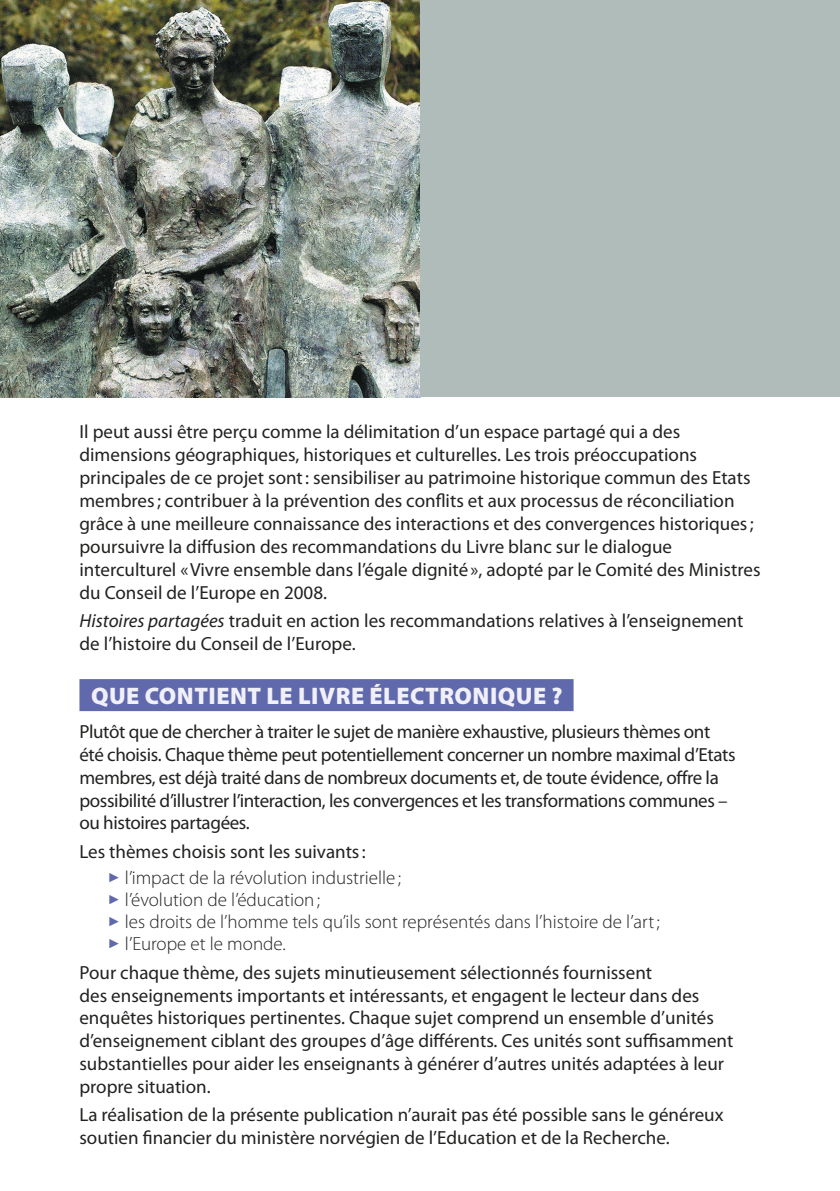
<style>
.page{position:relative;width:840px;height:1191px;background:#fff}
.page>*{position:absolute;margin:0;border:0;box-sizing:border-box;transform-origin:0 0}
.t1{font:900 24px "Myriad Pro";letter-spacing:.02em;color:#f1f0f9}
.t2{font:19px/23px "Myriad Pro";color:#222221}
.t3{font:19px/22.8px "Myriad Pro";letter-spacing:-.02em;color:#222221}
.t4{font:300 19px "Myriad Pro";color:#222221}
.s1{font-style:italic}
.s2{color:#5f69ac}
.s3{font-weight:300}
</style>
<div class="page">
<div style="left:79px;top:679px;width:494px;height:32px;background:#5f69ac"></div>
<img style="left:0;top:0;width:420px;height:397px">
<div style="left:420px;top:0;width:419px;height:397px;background:#afbcba"></div>
<p class="t2" style="left:79px;top:419px;width:682px">Il peut aussi être perçu comme la délimitation d’un espace partagé qui a des dimensions géographiques, historiques et culturelles. Les trois préoccupations principales de ce projet sont: sensibiliser au patrimoine historique commun des Etats membres; contribuer à la prévention des conflits et aux processus de réconciliation grâce à une meilleure connaissance des interactions et des convergences historiques; poursuivre la diffusion des recommandations du Livre blanc sur le dialogue interculturel «Vivre ensemble dans l’égale dignité», adopté par le Comité des Ministres du Conseil de l’Europe en 2008.</p>
<p class="t2" style="left:79px;top:609px;width:665px"><span class="s1">Histoires partagées</span> traduit en action les recommandations relatives à l’enseignement de l’histoire du Conseil de l’Europe.</p>
<p class="t1" style="left:91px;top:680px;width:472px">QUE CONTIENT LE LIVRE ÉLECTRONIQUE ?</p>
<p class="t3" style="left:79px;top:720px;width:657px">Plutôt que de chercher à traiter le sujet de manière exhaustive, plusieurs thèmes ont été choisis. Chaque thème peut potentiellement concerner un nombre maximal d’Etats membres, est déjà traité dans de nombreux documents et, de toute évidence, offre la possibilité d’illustrer l’interaction, les convergences et les transformations communes – ou histoires partagées.</p>
<p class="t2" style="left:79px;top:839px;width:288px">Les thèmes choisis sont les suivants:</p>
<p class="t4" style="left:108px;top:865px;width:294px"><span class="s2">✓</span> l’impact de la révolution industrielle ;</p>
<p class="t4" style="left:108px;top:887px;width:213px"><span class="s2">✓</span> l’évolution de l’éducation;</p>
<p class="t4" style="left:108px;top:909px;width:553px"><span class="s2">✓</span> les droits de l’homme tels qu’ils sont représentés dans l’histoire de l’art;</p>
<p class="t2" style="left:79px;top:929px;width:574px;line-height:28.4px;text-indent:28px"><span class="s2">✓</span> <span class="s3">l’Europe et le monde.<br></span>Pour chaque thème, des sujets minutieusement sélectionnés fournissent</p>
<p class="t2" style="left:79px;top:983px;width:655px">des enseignements importants et intéressants, et engagent le lecteur dans des enquêtes historiques pertinentes. Chaque sujet comprend un ensemble d’unités d’enseignement ciblant des groupes d’âge différents. Ces unités sont suffisamment substantielles pour aider les enseignants à générer d’autres unités adaptées à leur propre situation.</p>
<p class="t2" style="left:79px;top:1103px;width:645px">La réalisation de la présente publication n’aurait pas été possible sans le généreux soutien financier du ministère norvégien de l’Education et de la Recherche.</p>
</div>
